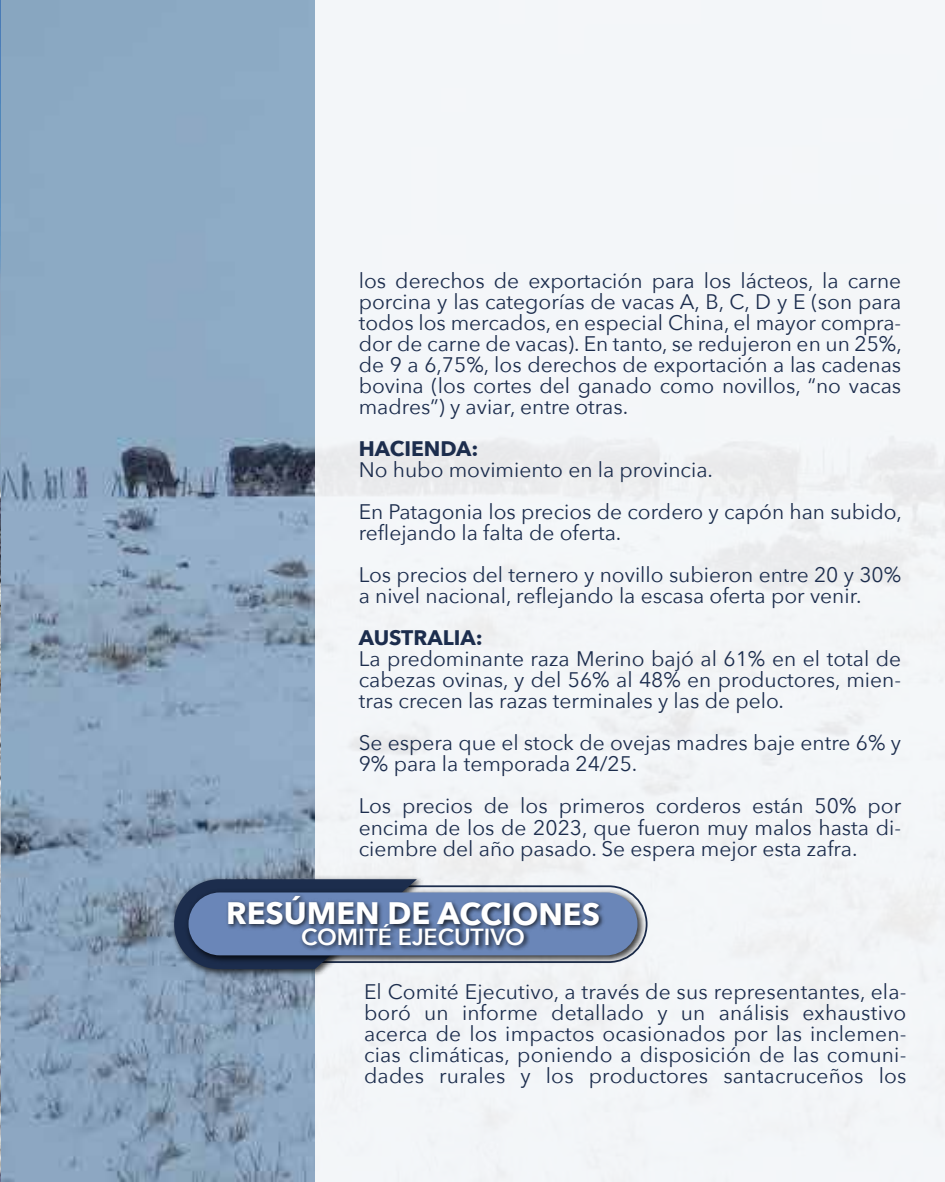
<style>
.page{position:relative;width:945px;height:1182px;background:#fff}
.page>*{position:absolute;margin:0;border:0;box-sizing:border-box;transform-origin:0 0}
.t1{font:700 30.97px "Avenir Next";letter-spacing:-.005em;color:#fff}
.t2{font:600 23.28px "Avenir Next";letter-spacing:-.005em;color:#fff}
.t3{font:21px/21px "Avenir Next";color:#1c2d4d;text-align:justify}
.t4{font:700 21px "Avenir Next";color:#1c2d4d}
</style>
<div class="page">
<img style="left:1px;top:0;width:314px;height:1181px">
<div style="left:315px;top:0;width:630px;height:1181px;background:#f3f6f8"></div>
<img style="left:169px;top:873px;width:259px;height:106px">
<svg style="left:174px;top:879px;width:243px;height:89px;background:#435470"></svg>
<img style="left:183px;top:886px;width:465px;height:80px">
<div style="left:189px;top:892px;width:449px;height:63px;background:#6a86b8;border-radius:31px"></div>
<img style="left:222px;top:891px;width:386px;height:74px">
<p class="t3" style="left:359px;top:269px;width:545px">los derechos de exportación para los lácteos, la carne porcina y las categorías de vacas A, B, C, D y E (son para todos los mercados, en especial China, el mayor compra&shy;dor de carne de vacas). En tanto, se redujeron en un 25%, de 9 a 6,75%, los derechos de exportación a las cadenas bovina (los cortes del ganado como novillos, “no vacas madres”) y aviar, entre otras.</p>
<p class="t4" style="left:359px;top:430px;width:121px">HACIENDA:</p>
<p class="t3" style="left:359px;top:448px;width:545px;line-height:42px">No hubo movimiento en la provincia.<br>En Patagonia los precios de cordero y capón han subido,</p>
<p class="t3" style="left:359px;top:511px;width:544px;line-height:42px">reflejando la falta de oferta.<br>Los precios del ternero y novillo subieron entre 20 y 30%</p>
<p class="t3" style="left:359px;top:584px;width:505px">a nivel nacional, reflejando la escasa oferta por venir.</p>
<p class="t4" style="left:359px;top:619px;width:126px">AUSTRALIA:</p>
<p class="t3" style="left:359px;top:647px;width:544px">La predominante raza Merino bajó al 61% en el total de cabezas ovinas, y del 56% al 48% en productores, mien&shy;tras crecen las razas terminales y las de pelo.</p>
<p class="t3" style="left:359px;top:731px;width:544px">Se espera que el stock de ovejas madres baje entre 6% y<br>9% para la temporada 24/25.</p>
<p class="t3" style="left:359px;top:794px;width:544px">Los precios de los primeros corderos están 50% por encima de los de 2023, que fueron muy malos hasta di&shy;ciembre del año pasado. Se espera mejor esta zafra.</p>
<h1 class="t1" style="left:226px;top:886px;width:375px">RESÚMEN DE ACCIONES</h1>
<p class="t2" style="left:301px;top:916px;width:225px">COMITÉ EJECUTIVO</p>
<p class="t3" style="left:364px;top:980px;width:544px">El Comité Ejecutivo, a través de sus representantes, ela&shy;boró un informe detallado y un análisis exhaustivo acerca de los impactos ocasionados por las inclemen&shy;cias climáticas, poniendo a disposición de las comuni&shy;dades rurales y los productores santacruceños los</p>
</div>
